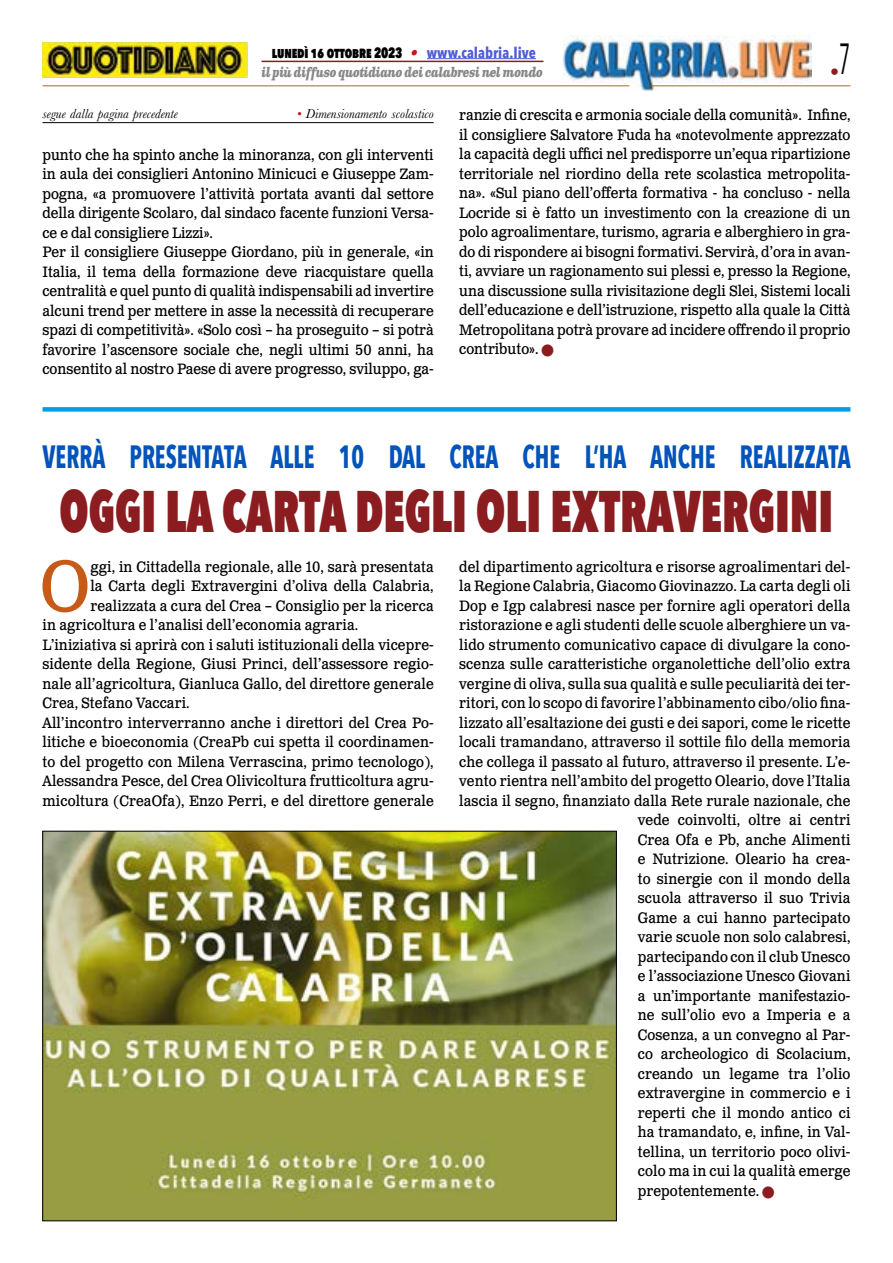
<style>
.page{position:relative;width:893px;height:1263px;background:#fff}
.page>*{position:absolute;margin:0;border:0;box-sizing:border-box;transform-origin:0 0}
.t1{font:71.25px "Clarendon Text Pro";color:#c85a19;scale:.9 1}
.t2{font:800 58.5px "Avenir Next Condensed";color:#8b1c1f;scale:.78 1}
.t3{font:700 32.1px "Avenir Next Condensed";color:#0253ba;scale:.75 1}
.t4{font:18px "Avenir Next Condensed";color:#8b1c1f}
.t5{font:15px/19.5px "Clarendon Text Pro";letter-spacing:.01em;color:#000;scale:.9 1}
.t6{font:800 15px "Avenir Next Condensed";letter-spacing:-.01em;color:#000;scale:.86 1}
.t7{font:italic 13.5px "Baskerville";color:#000}
.t8{font:italic 700 13.5px "Clarendon Text Pro";letter-spacing:-.05em;color:#878787;scale:.79 1}
.s1{font-family:"Clarendon Text Pro";font-weight:700;font-style:italic;color:#ca181a}
.s2{font-weight:700;color:#4f5cd6}
.s3{color:#ca181a}
.s4{color:#8b1c1f}
</style>
<div class="page">
<img style="left:563px;top:36px;width:248px;height:54px">
<hr style="left:43px;top:85px;width:586px;height:1px;background:#c85a19">
<hr style="left:651px;top:85px;width:199px;height:1px;background:#c85a19">
<hr style="left:427px;top:58px;width:109px;height:1px;background:#4f5cd6">
<hr style="left:261px;top:61px;width:282px;height:1px;background:#8b1c1f">
<img style="left:43px;top:43px;width:204px;height:34px">
<img style="left:45px;top:833px;width:570px;height:386px">
<hr style="left:43px;top:122px;width:391px;height:1px;background:#000">
<div style="left:43px;top:407px;width:807px;height:5px;background:#009fe3"></div>
<p class="t6" style="left:272px;top:43px;width:309px">lunedì 16 ottobre 2023 <span class="s1">•</span> <span class="s2">www.calabria.live</span></p>
<p class="t8" style="left:261px;top:64px;width:358px">il più diffuso quotidiano dei calabresi nel mondo</p>
<p class="t4" style="left:830px;top:57px;width:22px">•<sup>7</sup></p>
<p class="t7" style="left:43px;top:105px;width:137px">segue dalla pagina precedente</p>
<p class="t7" style="left:297px;top:105px;width:139px"><span class="s3">•</span> Dimensionamento scolastico</p>
<p class="t5" style="left:43px;top:145px;width:436px">punto che ha spinto anche la minoranza, con gli interventi in aula dei consiglieri Antonino Minicuci e Giuseppe Zam&shy;pogna, «a promuovere l’attività portata avanti dal settore della dirigente Scolaro, dal sindaco facente funzioni Versa&shy;ce e dal consigliere Lizzi».<br>Per il consigliere Giuseppe Giordano, più in generale, «in Italia, il tema della formazione deve riacquistare quella centralità e quel punto di qualità indispensabili ad invertire alcuni trend per mettere in asse la necessità di recuperare spazi di competitività». «Solo così – ha proseguito – si potrà favorire l’ascensore sociale che, negli ultimi 50 anni, ha consentito al nostro Paese di avere progresso, sviluppo, ga-</p>
<p class="t5" style="left:459px;top:106px;width:436px;text-align:justify">ranzie di crescita e armonia sociale della comunità». Infine, il consigliere Salvatore Fuda ha «notevolmente apprezzato la capacità degli uffici nel predisporre un’equa ripartizione territoriale nel riordino della rete scolastica metropolita&shy;na». «Sul piano dell’offerta formativa - ha concluso - nella Locride si è fatto un investimento con la creazione di un polo agroalimentare, turismo, agraria e alberghiero in gra&shy;do di rispondere ai bisogni formativi. Servirà, d’ora in avan&shy;ti, avviare un ragionamento sui plessi e, presso la Regione, una discussione sulla rivisitazione degli Slei, Sistemi locali dell’educazione e dell’istruzione, rispetto alla quale la Città Metropolitana potrà provare ad incidere offrendo il proprio contributo». <span class="s4">■</span></p>
<h3 class="t3" style="left:43px;top:437px;width:1079px">VERRÀ PRESENTATA ALLE 10 DAL CREA CHE L’HA ANCHE REALIZZATA</h3>
<h2 class="t2" style="left:60px;top:475px;width:993px">OGGI LA CARTA DEGLI OLI EXTRAVERGINI</h2>
<h1 class="t1" style="left:40px;top:543px;width:56px">O</h1>
<p class="t5" style="left:90px;top:557px;width:383px">ggi, in Cittadella regionale, alle 10, sarà presentata</p>
<p class="t5" style="left:90px;top:577px;width:383px">la Carta degli Extravergini d’oliva della Calabria,</p>
<p class="t5" style="left:90px;top:596px;width:383px">realizzata a cura del Crea – Consiglio per la ricerca</p>
<p class="t5" style="left:43px;top:616px;width:352px">in agricoltura e l’analisi dell’economia agraria.</p>
<p class="t5" style="left:43px;top:635px;width:436px">L’iniziativa si aprirà con i saluti istituzionali della vicepre-</p>
<p class="t5" style="left:43px;top:655px;width:436px">sidente della Regione, Giusi Princi, dell’assessore regio-</p>
<p class="t5" style="left:43px;top:674px;width:436px">nale all’agricoltura, Gianluca Gallo, del direttore generale</p>
<p class="t5" style="left:43px;top:694px;width:165px">Crea, Stefano Vaccari.</p>
<p class="t5" style="left:43px;top:713px;width:436px">All’incontro interverranno anche i direttori del Crea Po-</p>
<p class="t5" style="left:43px;top:733px;width:436px">litiche e bioeconomia (CreaPb cui spetta il coordinamen-</p>
<p class="t5" style="left:43px;top:752px;width:436px">to del progetto con Milena Verrascina, primo tecnologo),</p>
<p class="t5" style="left:43px;top:772px;width:436px">Alessandra Pesce, del Crea Olivicoltura frutticoltura agru-</p>
<p class="t5" style="left:43px;top:791px;width:436px">micoltura (CreaOfa), Enzo Perri, e del direttore generale</p>
<p class="t5" style="left:459px;top:557px;width:436px">del dipartimento agricoltura e risorse agroalimentari del-</p>
<p class="t5" style="left:459px;top:577px;width:436px">la Regione Calabria, Giacomo Giovinazzo. La carta degli oli</p>
<p class="t5" style="left:459px;top:596px;width:436px">Dop e Igp calabresi nasce per fornire agli operatori della</p>
<p class="t5" style="left:459px;top:616px;width:436px">ristorazione e agli studenti delle scuole alberghiere un va-</p>
<p class="t5" style="left:459px;top:635px;width:436px">lido strumento comunicativo capace di divulgare la cono-</p>
<p class="t5" style="left:459px;top:655px;width:436px">scenza sulle caratteristiche organolettiche dell’olio extra</p>
<p class="t5" style="left:459px;top:674px;width:436px">vergine di oliva, sulla sua qualità e sulle peculiarità dei ter-</p>
<p class="t5" style="left:459px;top:694px;width:436px">ritori, con lo scopo di favorire l’abbinamento cibo/olio fina-</p>
<p class="t5" style="left:459px;top:713px;width:436px">lizzato all’esaltazione dei gusti e dei sapori, come le ricette</p>
<p class="t5" style="left:459px;top:733px;width:436px">locali tramandano, attraverso il sottile filo della memoria</p>
<p class="t5" style="left:459px;top:752px;width:436px">che collega il passato al futuro, attraverso il presente. L’e-</p>
<p class="t5" style="left:459px;top:772px;width:436px">vento rientra nell’ambito del progetto Oleario, dove l’Italia</p>
<p class="t5" style="left:459px;top:791px;width:436px">lascia il segno, finanziato dalla Rete rurale nazionale, che</p>
<p class="t5" style="left:638px;top:811px;width:238px">vede coinvolti, oltre ai centri</p>
<p class="t5" style="left:638px;top:830px;width:238px">Crea Ofa e Pb, anche Alimenti</p>
<p class="t5" style="left:638px;top:850px;width:238px">e Nutrizione. Oleario ha crea-</p>
<p class="t5" style="left:638px;top:869px;width:238px">to sinergie con il mondo della</p>
<p class="t5" style="left:638px;top:889px;width:238px">scuola attraverso il suo Trivia</p>
<p class="t5" style="left:638px;top:908px;width:238px">Game a cui hanno partecipato</p>
<p class="t5" style="left:638px;top:928px;width:238px">varie scuole non solo calabresi,</p>
<p class="t5" style="left:638px;top:947px;width:238px">partecipando con il club Unesco</p>
<p class="t5" style="left:638px;top:967px;width:238px">e l’associazione Unesco Giovani</p>
<p class="t5" style="left:638px;top:986px;width:238px">a un’importante manifestazio-</p>
<p class="t5" style="left:638px;top:1006px;width:238px">ne sull’olio evo a Imperia e a</p>
<p class="t5" style="left:638px;top:1025px;width:238px">Cosenza, a un convegno al Par-</p>
<p class="t5" style="left:638px;top:1045px;width:238px">co archeologico di Scolacium,</p>
<p class="t5" style="left:638px;top:1064px;width:238px">creando un legame tra l’olio</p>
<p class="t5" style="left:638px;top:1084px;width:238px">extravergine in commercio e i</p>
<p class="t5" style="left:638px;top:1103px;width:238px">reperti che il mondo antico ci</p>
<p class="t5" style="left:638px;top:1123px;width:238px">ha tramandato, e, infine, in Val-</p>
<p class="t5" style="left:638px;top:1142px;width:238px">tellina, un territorio poco olivi-</p>
<p class="t5" style="left:638px;top:1162px;width:238px">colo ma in cui la qualità emerge</p>
<p class="t5" style="left:638px;top:1181px;width:153px">prepotentemente. <span class="s4">■</span></p>
</div>
